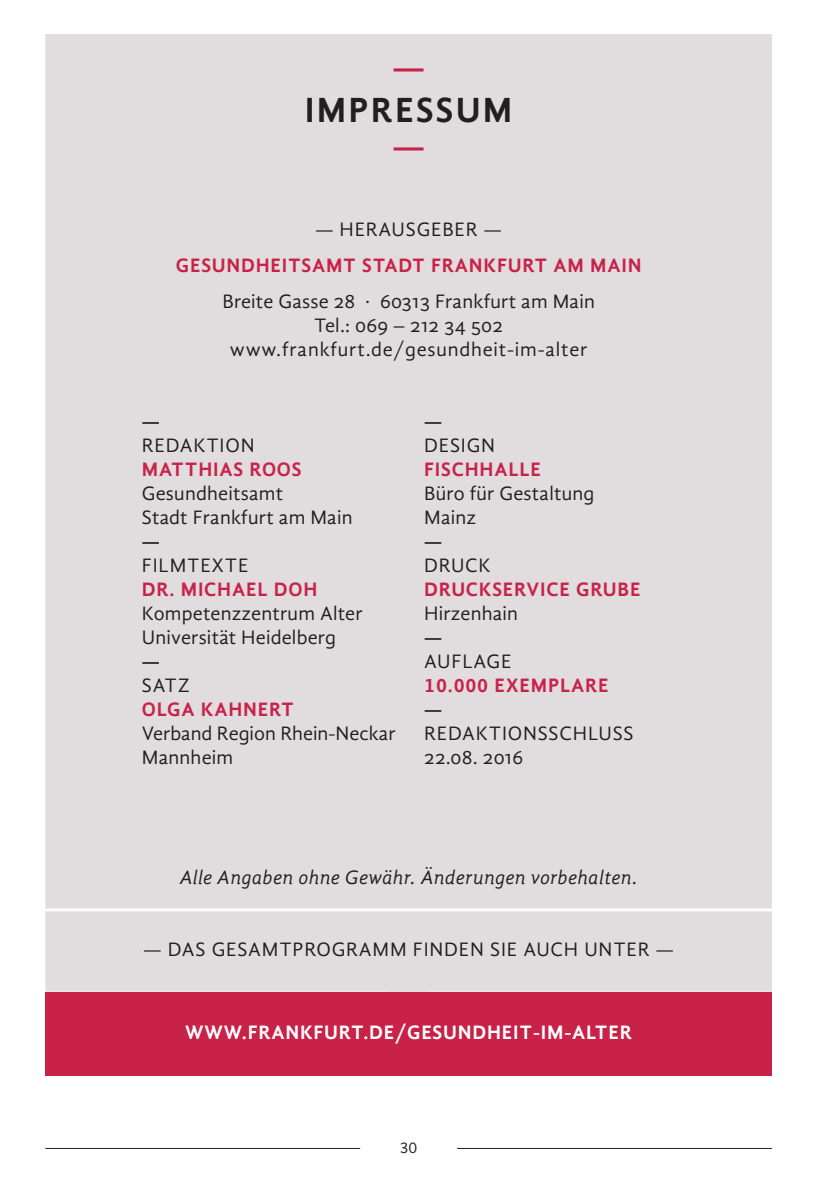
<style>
.page{position:relative;width:840px;height:1191px;background:#fff}
.page>*{position:absolute;margin:0;border:0;box-sizing:border-box;transform-origin:0 0}
.t1{font:700 36px "Gandhi Sans";letter-spacing:.06em;color:#231f20}
.t2{font:700 36px "Gandhi Sans";color:#c82249}
.t3{font:20px/24px "Gandhi Sans";letter-spacing:.01em;color:#231f20}
.t4{font:700 20px "Gandhi Sans";letter-spacing:.04em;color:#c82249}
.t5{font:20px/24px "Gandhi Sans";letter-spacing:.04em;color:#231f20}
.t6{font:italic 20px "Gandhi Sans";letter-spacing:.02em;color:#231f20}
.t7{font:700 20px "Gandhi Sans";letter-spacing:.04em;color:#fff}
.t8{font:700 20px "Gandhi Sans";color:#231f20}
.t9{font:16px "Gandhi Sans";color:#231f20}
</style>
<div class="page">
<hr style="left:45px;top:1148px;width:315px;height:1px;background:#231f20">
<hr style="left:457px;top:1148px;width:314px;height:1px;background:#231f20">
<div style="left:45px;top:34px;width:726px;height:958px;background:#e1dcde"></div>
<div style="left:45px;top:992px;width:726px;height:84px;background:#c82249"></div>
<hr style="left:45px;top:908px;width:726px;height:3px;background:#fff">
<h1 class="t2" style="left:392px;top:46px;width:34px">—</h1>
<h1 class="t1" style="left:305px;top:89px;width:209px">IMPRESSUM</h1>
<h1 class="t2" style="left:392px;top:125px;width:34px">—</h1>
<p class="t5" style="left:315px;top:217px;width:188px">— HERAUSGEBER —</p>
<p class="t4" style="left:176px;top:254px;width:467px">GESUNDHEITSAMT STADT FRANKFURT AM MAIN</p>
<p class="t3" style="left:222px;top:289px;width:374px;text-align:center">Breite Gasse 28 · 60313 Frankfurt am Main<br>Tel.: 069 – 212 34 502 www.frankfurt.de/gesundheit-im-alter</p>
<p class="t8" style="left:142px;top:410px;width:19px">—</p>
<p class="t5" style="left:142px;top:433px;width:114px">REDAKTION</p>
<p class="t4" style="left:142px;top:458px;width:161px">MATTHIAS ROOS</p>
<p class="t3" style="left:142px;top:481px;width:212px">Gesundheitsamt<br>Stadt Frankfurt am Main</p>
<p class="t8" style="left:142px;top:530px;width:19px">—</p>
<p class="t5" style="left:142px;top:553px;width:108px">FILMTEXTE</p>
<p class="t4" style="left:142px;top:578px;width:177px">DR. MICHAEL DOH</p>
<p class="t3" style="left:142px;top:601px;width:222px">Kompetenzzentrum Alter<br>Universität Heidelberg</p>
<p class="t8" style="left:142px;top:650px;width:19px">—</p>
<p class="t3" style="left:142px;top:673px;width:50px">SATZ</p>
<p class="t4" style="left:142px;top:698px;width:153px">OLGA KAHNERT</p>
<p class="t3" style="left:142px;top:721px;width:255px">Verband Region Rhein-Neckar<br>Mannheim</p>
<p class="t8" style="left:424px;top:410px;width:19px">—</p>
<p class="t3" style="left:424px;top:433px;width:72px">DESIGN</p>
<p class="t4" style="left:424px;top:458px;width:118px">FISCHHALLE</p>
<p class="t3" style="left:424px;top:481px;width:172px">Büro für Gestaltung<br>Mainz</p>
<p class="t8" style="left:424px;top:530px;width:19px">—</p>
<p class="t3" style="left:424px;top:553px;width:68px">DRUCK</p>
<p class="t4" style="left:424px;top:578px;width:218px">DRUCKSERVICE GRUBE</p>
<p class="t3" style="left:424px;top:601px;width:95px">Hirzenhain</p>
<p class="t8" style="left:424px;top:626px;width:19px">—</p>
<p class="t3" style="left:424px;top:649px;width:88px">AUFLAGE</p>
<p class="t4" style="left:424px;top:674px;width:186px">10.000 EXEMPLARE</p>
<p class="t8" style="left:424px;top:698px;width:19px">—</p>
<p class="t5" style="left:424px;top:721px;width:211px">REDAKTIONSSCHLUSS<br>22.08. 2016</p>
<p class="t6" style="left:179px;top:866px;width:459px">Alle Angaben ohne Gewähr. Änderungen vorbehalten.</p>
<p class="t5" style="left:143px;top:937px;width:531px">— DAS GESAMTPROGRAMM FINDEN SIE AUCH UNTER —</p>
<p class="t7" style="left:185px;top:1020px;width:448px">WWW.FRANKFURT.DE/GESUNDHEIT-IM-ALTER</p>
<p class="t9" style="left:399px;top:1138px;width:19px">30</p>
</div>
